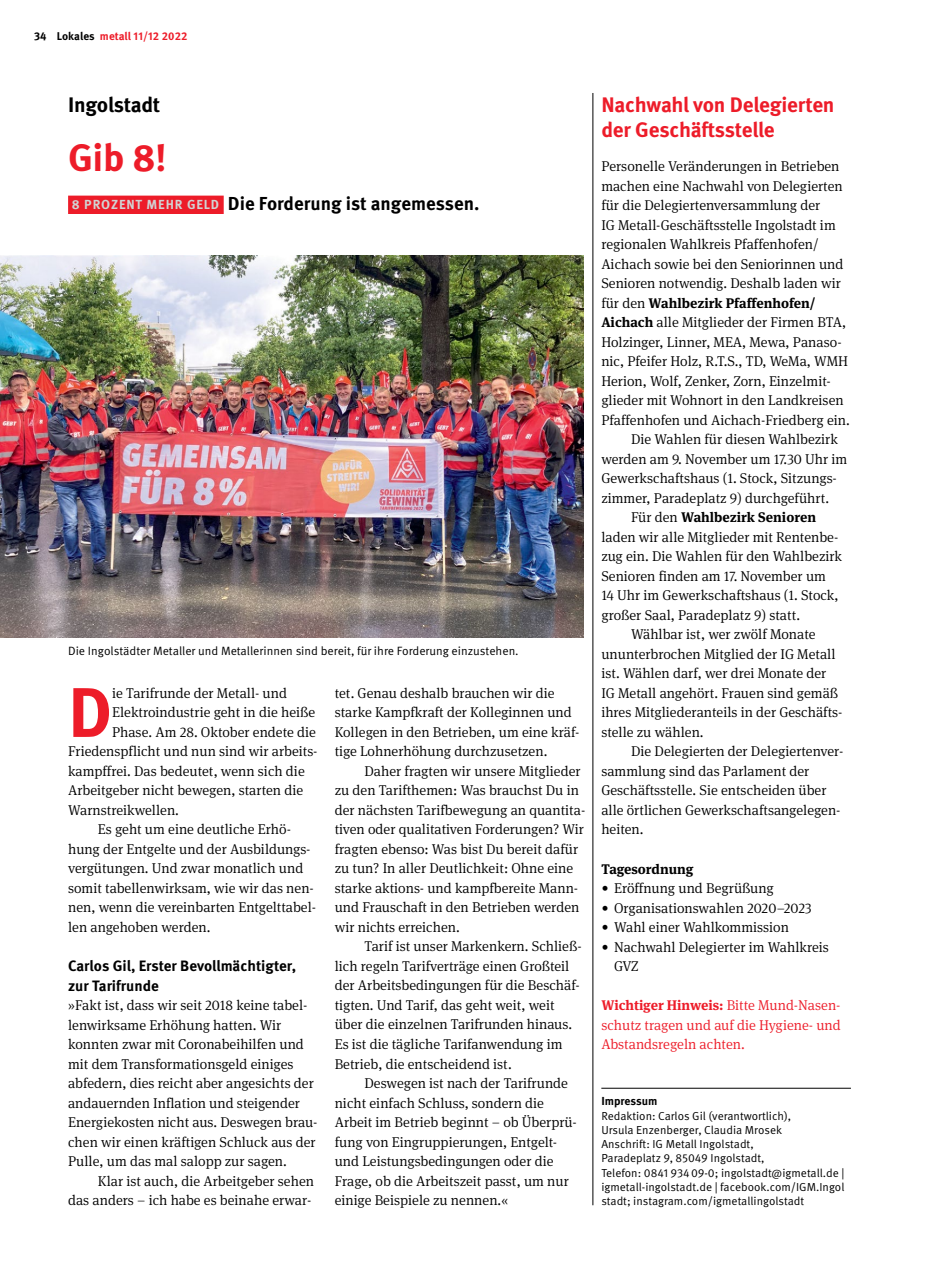
<style>
.page{position:relative;width:936px;height:1285px;background:#fff}
.page>*{position:absolute;margin:0;border:0;box-sizing:border-box;transform-origin:0 0}
.t1{font:700 70.05px "Meta IGMT";color:#ed1c29}
.t2{font:700 38.25px "Meta IGMT";color:#ed1c29}
.t3{font:700 21px/24px "Meta IGMT";letter-spacing:-.01em;color:#ed1c29}
.t4{font:700 21px "Meta IGMT";letter-spacing:-.015em;color:#000}
.t5{font:700 18.75px "Meta IGMT";color:#000}
.t6{font:700 15px/19.5px "Meta IGMT";color:#000}
.t7{font:300 14.25px/19.5px "Meta Serif IGMT";color:#000}
.t8{font:300 14.25px/19.5px "Meta Serif IGMT";color:#ed1c29}
.t9{font:700 13.8px "Meta Serif IGMT";color:#000}
.t10{font:700 13.8px "Meta Serif IGMT";color:#ed1c29}
.t11{font:12px "Meta IGMT";color:#000}
.t12{font:11.7px/14.2px "Meta IGMT";color:#000}
.t13{font:700 11.7px "Meta IGMT";color:#000}
.t14{font:700 11.25px "Meta IGMT";letter-spacing:.005em;color:#ed1c29}
.s1{color:#000}
.s2{font-size:13.2px;color:#d1d3d4}
.s3{font-weight:300;font-size:14.25px}
.s4{font-weight:700;font-size:13.8px}
</style>
<div class="page">
<img style="left:0;top:255px;width:583px;height:382px">
<div style="left:68px;top:195px;width:156px;height:19px;background:#ed1c29"></div>
<hr style="left:592px;top:93px;width:1px;height:1111px;background:#000">
<hr style="left:601px;top:1087px;width:249px;height:1px;background:#000">
<p class="t14" style="left:34px;top:27px;width:155px"><span class="s1">34 Lokales</span> metall 11/12 2022</p>
<h3 class="t4" style="left:68px;top:89px;width:94px">Ingolstadt</h3>
<h2 class="t2" style="left:68px;top:128px;width:100px">Gib 8!</h2>
<h3 class="t5" style="left:72px;top:189px;width:409px"><span class="s2">8 PROZENT MEHR GELD</span> Die Forderung ist angemessen.</h3>
<p class="t11" style="left:68px;top:641px;width:452px">Die Ingolstädter Metaller und Metallerinnen sind bereit, für ihre Forderung einzustehen.</p>
<h1 class="t1" style="left:68px;top:657px;width:46px">D</h1>
<p class="t7" style="left:112px;top:682px;width:176px">ie Tarifrunde der Metall- und</p>
<p class="t7" style="left:112px;top:702px;width:205px">Elektroindustrie geht in die heiße</p>
<p class="t7" style="left:112px;top:721px;width:205px">Phase. Am 28. Oktober endete die</p>
<p class="t7" style="left:68px;top:741px;width:251px">Friedenspflicht und nun sind wir arbeits-</p>
<p class="t7" style="left:68px;top:760px;width:238px">kampffrei. Das bedeutet, wenn sich die</p>
<p class="t7" style="left:68px;top:780px;width:236px">Arbeitgeber nicht bewegen, starten die</p>
<p class="t7" style="left:68px;top:799px;width:112px">Warnstreikwellen.</p>
<p class="t7" style="left:98px;top:819px;width:195px">Es geht um eine deutliche Erhö-</p>
<p class="t7" style="left:68px;top:838px;width:244px">hung der Entgelte und der Ausbildungs-</p>
<p class="t7" style="left:68px;top:857px;width:237px">vergütungen. Und zwar monatlich und</p>
<p class="t7" style="left:68px;top:877px;width:247px">somit tabellenwirksam, wie wir das nen-</p>
<p class="t7" style="left:68px;top:896px;width:249px">nen, wenn die vereinbarten Entgelttabel-</p>
<p class="t7" style="left:68px;top:916px;width:144px">len angehoben werden.</p>
<p class="t6" style="left:68px;top:954px;width:230px">Carlos Gil, Erster Bevollmächtigter, zur Tarifrunde</p>
<p class="t7" style="left:68px;top:994px;width:251px">»Fakt ist, dass wir seit 2018 keine tabel&shy;lenwirksame Erhöhung hatten. Wir konnten zwar mit Coronabeihilfen und mit dem Transformationsgeld einiges abfedern, dies reicht aber angesichts der andauernden Inflation und steigender Energiekosten nicht aus. Deswegen brau&shy;chen wir einen kräftigen Schluck aus der Pulle, um das mal salopp zur sagen.</p>
<p class="t7" style="left:68px;top:1169px;width:247px;text-align:right">Klar ist auch, die Arbeitgeber sehen<br>das anders – ich habe es beinahe erwar-</p>
<p class="t7" style="left:335px;top:682px;width:246px">tet. Genau deshalb brauchen wir die starke Kampfkraft der Kolleginnen und Kollegen in den Betrieben, um eine kräf&shy;tige Lohnerhöhung durchzusetzen.</p>
<p class="t7" style="left:335px;top:760px;width:252px;text-indent:30px">Daher fragten wir unsere Mitglieder zu den Tarifthemen: Was brauchst Du in der nächsten Tarifbewegung an quantita&shy;tiven oder qualitativen Forderungen? Wir fragten ebenso: Was bist Du bereit dafür zu tun? In aller Deutlichkeit: Ohne eine starke aktions- und kampfbereite Mann&shy;und Frauschaft in den Betrieben werden wir nichts erreichen.</p>
<p class="t7" style="left:335px;top:935px;width:248px;text-indent:30px">Tarif ist unser Markenkern. Schließ&shy;lich regeln Tarifverträge einen Großteil der Arbeitsbedingungen für die Beschäf&shy;tigten. Und Tarif, das geht weit, weit über die einzelnen Tarifrunden hinaus.<br>Es ist die tägliche Tarifanwendung im Betrieb, die entscheidend ist.</p>
<p class="t7" style="left:335px;top:1072px;width:244px;text-indent:30px">Deswegen ist nach der Tarifrunde nicht einfach Schluss, sondern die Arbeit im Betrieb beginnt – ob Überprü&shy;fung von Eingruppierungen, Entgelt&shy;und Leistungsbedingungen oder die Frage, ob die Arbeitszeit passt, um nur einige Beispiele zu nennen.«</p>
<h3 class="t3" style="left:601px;top:92px;width:235px">Nachwahl von Delegierten der Geschäftsstelle</h3>
<p class="t7" style="left:601px;top:156px;width:244px">Personelle Veränderungen in Betrieben machen eine Nachwahl von Delegierten für die Delegiertenversammlung der<br>IG Metall-Geschäftsstelle Ingolstadt im regionalen Wahlkreis Pfaffenhofen/ Aichach sowie bei den Seniorinnen und Senioren notwendig. Deshalb laden wir</p>
<p class="t9" style="left:601px;top:292px;width:216px"><span class="s3">für den</span> Wahl bezirk Pfaffenhofen/</p>
<p class="t7" style="left:601px;top:312px;width:246px"><span class="s4">Aichach</span> alle Mitglieder der Firmen BTA,</p>
<p class="t7" style="left:601px;top:331px;width:242px">Holzinger, Linner, MEA, Mewa, Panaso-</p>
<p class="t7" style="left:601px;top:351px;width:248px">nic, Pfeifer Holz, R.T.S., TD, WeMa, WMH</p>
<p class="t7" style="left:601px;top:370px;width:231px">Herion, Wolf, Zenker, Zorn, Einzelmit-</p>
<p class="t7" style="left:601px;top:390px;width:244px">glieder mit Wohnort in den Landkreisen</p>
<p class="t7" style="left:601px;top:409px;width:250px">Pfaffenhofen und Aichach-Friedberg ein.</p>
<p class="t7" style="left:631px;top:429px;width:208px">Die Wahlen für diesen Wahlbezirk</p>
<p class="t7" style="left:601px;top:448px;width:247px">werden am 9. November um 17.30 Uhr im</p>
<p class="t7" style="left:601px;top:468px;width:237px">Gewerkschaftshaus (1. Stock, Sitzungs-</p>
<p class="t7" style="left:601px;top:487px;width:229px">zimmer, Paradeplatz 9) durchgeführt.</p>
<p class="t9" style="left:631px;top:506px;width:186px"><span class="s3">Für den</span> Wahlbezirk Senioren</p>
<p class="t7" style="left:601px;top:526px;width:238px">laden wir alle Mitglieder mit Rentenbe-</p>
<p class="t7" style="left:601px;top:546px;width:242px">zug ein. Die Wahlen für den Wahlbezirk</p>
<p class="t7" style="left:601px;top:565px;width:226px">Senioren finden am 17. November um</p>
<p class="t7" style="left:601px;top:585px;width:239px">14 Uhr im Gewerkschaftshaus (1. Stock,</p>
<p class="t7" style="left:601px;top:604px;width:200px">großer Saal, Paradeplatz 9) statt.</p>
<p class="t7" style="left:631px;top:624px;width:186px">Wählbar ist, wer zwölf Monate</p>
<p class="t7" style="left:601px;top:643px;width:236px">ununterbrochen Mitglied der IG Metall</p>
<p class="t7" style="left:601px;top:663px;width:227px">ist. Wählen darf, wer drei Monate der</p>
<p class="t7" style="left:601px;top:682px;width:238px">IG Metall angehört. Frauen sind gemäß</p>
<p class="t7" style="left:601px;top:702px;width:242px">ihres Mitgliederanteils in der Geschäfts-</p>
<p class="t7" style="left:601px;top:721px;width:104px">stelle zu wählen.</p>
<p class="t7" style="left:631px;top:740px;width:214px">Die Delegierten der Delegiertenver-</p>
<p class="t7" style="left:601px;top:760px;width:209px">sammlung sind das Parlament der</p>
<p class="t7" style="left:601px;top:779px;width:227px">Geschäftsstelle. Sie entscheiden über</p>
<p class="t7" style="left:601px;top:799px;width:241px">alle örtlichen Gewerkschaftsangelegen-</p>
<p class="t7" style="left:601px;top:818px;width:44px">heiten.</p>
<p class="t9" style="left:601px;top:857px;width:94px">Tagesordnung</p>
<p class="t7" style="left:601px;top:877px;width:174px">• Eröffnung und Begrüßung</p>
<p class="t7" style="left:601px;top:897px;width:212px">• Organisationswahlen 2020–2023</p>
<p class="t7" style="left:601px;top:916px;width:189px">• Wahl einer Wahlkommission</p>
<p class="t7" style="left:614px;top:936px;width:216px;text-indent:-13px">• Nachwahl Delegierter im Wahlkreis<br>GVZ</p>
<p class="t10" style="left:601px;top:994px;width:241px">Wichtiger Hinweis: <span class="s3">Bitte Mund-Nasen-</span></p>
<p class="t8" style="left:601px;top:1014px;width:241px">schutz tragen und auf die Hygiene- und<br>Abstandsregeln achten.</p>
<p class="t13" style="left:601px;top:1091px;width:58px">Impressum</p>
<p class="t12" style="left:601px;top:1107px;width:245px">Redaktion: Carlos Gil (verantwortlich),<br>Ursula Enzenberger, Claudia Mrosek<br>Anschrift: IG Metall Ingolstadt,<br>Paradeplatz 9, 85049 Ingolstadt,<br>Telefon: 0841 934 09-0; ingolstadt@igmetall.de | igmetall-ingolstadt.de | facebook.com/IGM.Ingol stadt; instagram.com/igmetallingolstadt</p>
</div>
